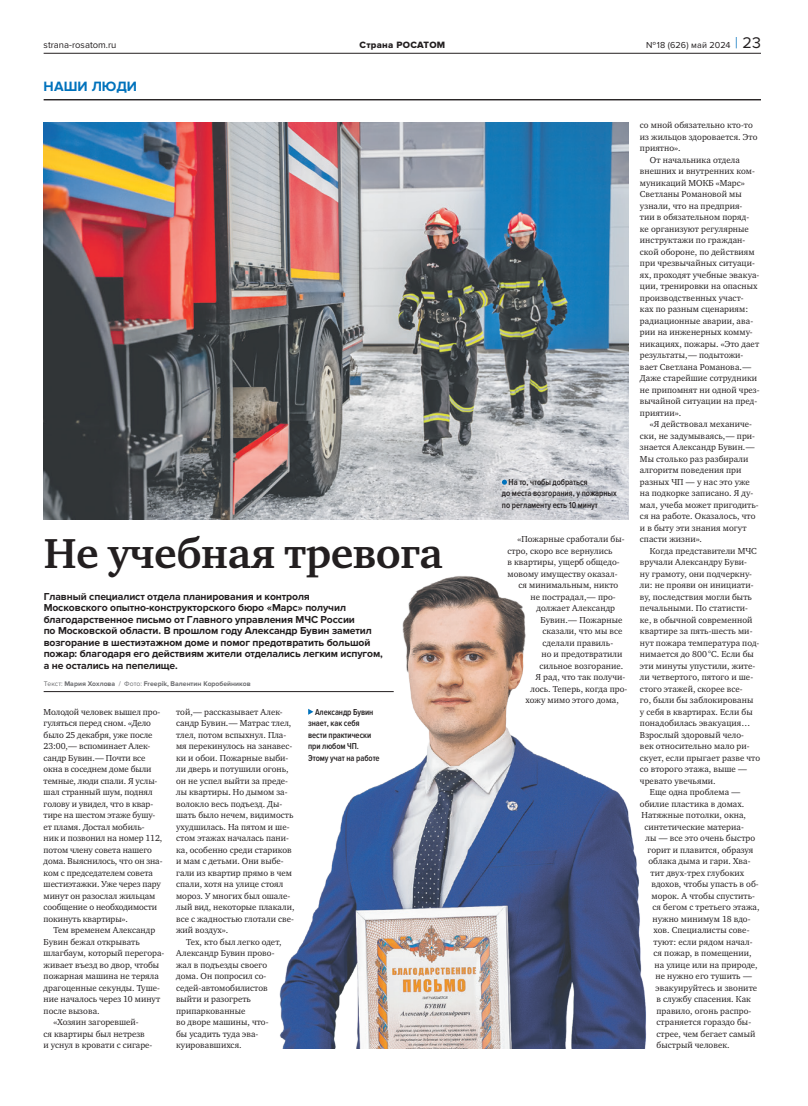
<style>
.page{position:relative;width:808px;height:1106px;background:#fff}
.page>*{position:absolute;margin:0;border:0;box-sizing:border-box;transform-origin:0 0}
.head_3_new{font:700 43px "Charter ITC";letter-spacing:-.01em;color:#231f20}
.t1{font:700 14px "Proxima Nova";letter-spacing:.01em;color:#0072bc}
.lead_new{font:700 10.5px/11.5px "Proxima Nova";letter-spacing:-.01em;color:#231f20}
.t2{font:9.5px "Proxima Nova";color:#231f20}
.t3{font:9.5px "Proxima Nova Extrabld";letter-spacing:.03em;color:#231f20}
.photo_comment{font:600 9px/11.5px "Proxima Nova Cond";letter-spacing:-.01em;color:#231f20;scale:.96 1}
.t4{font:9px "Proxima Nova";letter-spacing:.005em;color:#231f20}
.text-main_new{font:8.9px/11.5px "Charter ITC";letter-spacing:.005em;color:#231f20}
.text-main_new_0{font:8.9px/11.5px "Charter ITC";letter-spacing:-.01em;color:#231f20}
.text_photo{font:700 7px "Proxima Nova";color:#6c6d70}
.s1{font-weight:300;font-size:16px;color:#0072bc}
.s2{font-size:16px}
.s3{font-weight:400}
</style>
<div class="page">
<hr style="left:44px;top:53px;width:717px;height:1px;background:#231f20">
<hr style="left:44px;top:99px;width:717px;height:1px;background:#231f20">
<img style="left:242px;top:510px;width:405px;height:538px">
<hr style="left:44px;top:691px;width:350px;height:1px;background:#231f20">
<img style="left:44px;top:122px;width:584px;height:397px">
<svg style="left:502px;top:479px;width:5px;height:5px"></svg>
<svg style="left:308px;top:708px;width:5px;height:6px"></svg>
<p class="t2" style="left:44px;top:39px;width:74px">strana-rosatom.ru</p>
<p class="t3" style="left:359px;top:39px;width:87px">Страна РОСАТОМ</p>
<p class="t4" style="left:646px;top:39px;width:116px">№ 18 (626) май 2024 <span class="s1">|</span> <span class="s2">23</span></p>
<p class="t1" style="left:44px;top:79px;width:95px">НАШИ ЛЮДИ</p>
<p class="head_3_new" style="left:44px;top:527px;width:401px">Не учебная тревога</p>
<p class="lead_new" style="left:44px;top:590px;width:341px">Главный специалист отдела планирования и контроля<br>Московского опытно-конструкторского бюро «Марс» получил благодарственное письмо от Главного управления МЧС России<br>по Московской области. В прошлом году Александр Бувин заметил возгорание в шестиэтажном доме и помог предотвратить большой пожар: благодаря его действиям жители отделались легким испугом, а не остались на пепелище.</p>
<p class="text_photo" style="left:44px;top:679px;width:209px"><span class="s3">Текст:</span> Мария Хохлова <span class="s3">/ Фото:</span> Freepik, Валентин Коробейников</p>
<p class="text-main_new_0" style="left:44px;top:706px;width:120px">Молодой человек вышел про&shy;гуляться перед сном. «Дело было 25 декабря, уже после<br>23:00,— вспоминает Алек&shy;сандр Бувин.— Почти все окна в соседнем доме были темные, люди спали. Я услы&shy;шал странный шум, поднял голову и увидел, что в квар&shy;тире на шестом этаже бушу&shy;ет пламя. Достал мобиль-<br>ник и позвонил на номер 112, потом члену совета нашего дома. Выяснилось, что он зна&shy;ком с председателем совета шестиэтажки. Уже через пару минут он разослал жильцам сообщение о необходимости покинуть квартиры».</p>
<p class="text-main_new" style="left:44px;top:924px;width:122px;text-indent:10px">Тем временем Александр<br>Бувин бежал открывать шлагбаум, который перегора&shy;живает въезд во двор, чтобы пожарная машина не теряла драгоценные секунды. Туше&shy;ние началось через 10 минут после вызова.</p>
<p class="text-main_new" style="left:44px;top:1016px;width:110px;text-indent:10px">«Хозяин загоревшей-<br>ся квартиры был нетрезв<br>и уснул в кровати с сигаре-</p>
<p class="text-main_new" style="left:176px;top:706px;width:120px">той,— рассказывает Алек&shy;сандр Бувин.— Матрас тлел, тлел, потом вспыхнул. Пла&shy;мя перекинулось на занавес&shy;ки и обои. Пожарные выби&shy;ли дверь и потушили огонь, он не успел выйти за преде&shy;лы квартиры. Но дымом за&shy;волокло весь подъезд. Ды&shy;шать было нечем, видимость ухудшилась. На пятом и ше&shy;стом этажах началась пани&shy;ка, особенно среди стариков и мам с детьми. Они выбе&shy;гали из квартир прямо в чем спали, хотя на улице стоял мороз. У многих был ошале&shy;лый вид, некоторые плакали, все с жадностью глотали све&shy;жий воздух».</p>
<p class="text-main_new" style="left:176px;top:936px;width:107px;text-indent:10px">Тех, кто был легко одет,<br>Александр Бувин прово&shy;жал в подъезды своего дома. Он попросил со&shy;седей-автомобилистов выйти и разогреть припаркованные<br>во дворе машины, что&shy;бы усадить туда эва&shy;куировавшихся.</p>
<p class="photo_comment" style="left:308px;top:706px;width:76px;text-indent:7px">Александр Бувин знает, как себя вести практически при любом ЧП.<br>Этому учат на работе</p>
<p class="photo_comment" style="left:502px;top:476px;width:121px;text-indent:7px">На то, чтобы добраться<br>до места возгорания, у пожарных по регламенту есть 10 минут</p>
<p class="text-main_new" style="left:517px;top:533px;width:109px">«Пожарные сработали бы-</p>
<p class="text-main_new" style="left:507px;top:545px;width:107px">стро, скоро все вернулись</p>
<p class="text-main_new" style="left:507px;top:556px;width:114px">в квартиры, ущерб общедо-</p>
<p class="text-main_new" style="left:507px;top:568px;width:112px">мовому имуществу оказал-</p>
<p class="text-main_new" style="left:518px;top:579px;width:101px">ся минимальным, никто</p>
<p class="text-main_new" style="left:530px;top:591px;width:87px">не пострадал,— про-</p>
<p class="text-main_new" style="left:536px;top:602px;width:80px">должает Александр</p>
<p class="text-main_new" style="left:540px;top:614px;width:83px">Бувин.— Пожарные</p>
<p class="text-main_new" style="left:542px;top:625px;width:82px">сказали, что мы все</p>
<p class="text-main_new" style="left:542px;top:637px;width:72px">сделали правиль-</p>
<p class="text-main_new" style="left:541px;top:648px;width:83px">но и предотвратили</p>
<p class="text-main_new" style="left:539px;top:660px;width:85px">сильное возгорание.</p>
<p class="text-main_new" style="left:535px;top:671px;width:91px">Я рад, что так получи-</p>
<p class="text-main_new" style="left:530px;top:683px;width:98px">лось. Теперь, когда про-</p>
<p class="text-main_new" style="left:525px;top:694px;width:95px">хожу мимо этого дома,</p>
<p class="text-main_new" style="left:640px;top:119px;width:119px">со мной обязательно кто‑то из жильцов здоровается. Это приятно».</p>
<p class="text-main_new" style="left:640px;top:154px;width:121px;text-indent:10px">От начальника отдела внешних и внутренних ком&shy;муникаций МОКБ «Марс»<br>Светланы Романовой мы узнали, что на предприя-<br>тии в обязательном поряд&shy;ке организуют регулярные инструктажи по граждан&shy;ской обороне, по действиям при чрезвычайных ситуаци&shy;ях, проходят учебные эвакуа&shy;ции, тренировки на опасных производственных участ&shy;ках по разным сценариям: радиационные аварии, ава&shy;рии на инженерных комму&shy;никациях, пожары. «Это дает результаты,— подытожи&shy;вает Светлана Романова.—<br>Даже старейшие сотрудники не припомнят ни одной чрез&shy;вычайной ситуации на пред&shy;приятии».</p>
<p class="text-main_new" style="left:640px;top:418px;width:120px;text-indent:10px">«Я действовал механиче&shy;ски, не задумываясь,— при&shy;знается Александр Бувин.—<br>Мы столько раз разбирали алгоритм поведения при разных ЧП — у нас это уже на подкорке записано. Я ду&shy;мал, учеба может пригодить&shy;ся на работе. Оказалось, что и в быту эти знания могут спасти жизни».</p>
<p class="text-main_new" style="left:640px;top:545px;width:122px;text-indent:10px">Когда представители МЧС вручали Александру Буви-<br>ну грамоту, они подчеркну&shy;ли: не прояви он инициати&shy;ву, последствия могли быть печальными. По статисти&shy;ке, в обычной современной квартире за пять-шесть ми&shy;нут пожара температура под&shy;нимается до 800°C. Если бы эти минуты упустили, жите&shy;ли четвертого, пятого и ше&shy;стого этажей, скорее все-<br>го, были бы заблокированы<br>у себя в квартирах. Если бы понадобилась эвакуация…<br>Взрослый здоровый чело-<br>век относительно мало ри&shy;скует, если прыгает разве что со второго этажа, выше — чревато увечьями.</p>
<p class="text-main_new" style="left:650px;top:786px;width:92px">Еще одна проблема —</p>
<p class="text-main_new" style="left:640px;top:798px;width:106px">обилие пластика в домах.</p>
<p class="text-main_new" style="left:641px;top:809px;width:106px">Натяжные потолки, окна,</p>
<p class="text-main_new" style="left:644px;top:821px;width:101px">синтетические материа-</p>
<p class="text-main_new" style="left:645px;top:832px;width:111px">лы — все это очень быстро</p>
<p class="text-main_new" style="left:647px;top:844px;width:107px">горит и плавится, образуя</p>
<p class="text-main_new" style="left:648px;top:855px;width:104px">облака дыма и гари. Хва-</p>
<p class="text-main_new" style="left:650px;top:867px;width:95px">тит двух-трех глубоких</p>
<p class="text-main_new" style="left:651px;top:878px;width:109px">вдохов, чтобы упасть в об-</p>
<p class="text-main_new" style="left:651px;top:890px;width:105px">морок. А чтобы спустить-</p>
<p class="text-main_new" style="left:652px;top:901px;width:109px">ся бегом с третьего этажа,</p>
<p class="text-main_new" style="left:652px;top:913px;width:100px">нужно минимум 18 вдо-</p>
<p class="text-main_new" style="left:653px;top:924px;width:97px">хов. Специалисты сове-</p>
<p class="text-main_new" style="left:653px;top:936px;width:101px">туют: если рядом начал-</p>
<p class="text-main_new" style="left:653px;top:947px;width:100px">ся пожар, в помещении,</p>
<p class="text-main_new" style="left:654px;top:959px;width:105px">на улице или на природе,</p>
<p class="text-main_new" style="left:655px;top:970px;width:98px">не нужно его тушить —</p>
<p class="text-main_new" style="left:655px;top:982px;width:103px">эвакуируйтесь и звоните</p>
<p class="text-main_new" style="left:656px;top:993px;width:96px">в службу спасения. Как</p>
<p class="text-main_new" style="left:656px;top:1005px;width:96px">правило, огонь распро-</p>
<p class="text-main_new" style="left:656px;top:1016px;width:96px">страняется гораздо бы-</p>
<p class="text-main_new" style="left:656px;top:1028px;width:100px">стрее, чем бегает самый</p>
<p class="text-main_new" style="left:656px;top:1039px;width:75px">быстрый человек.</p>
</div>
